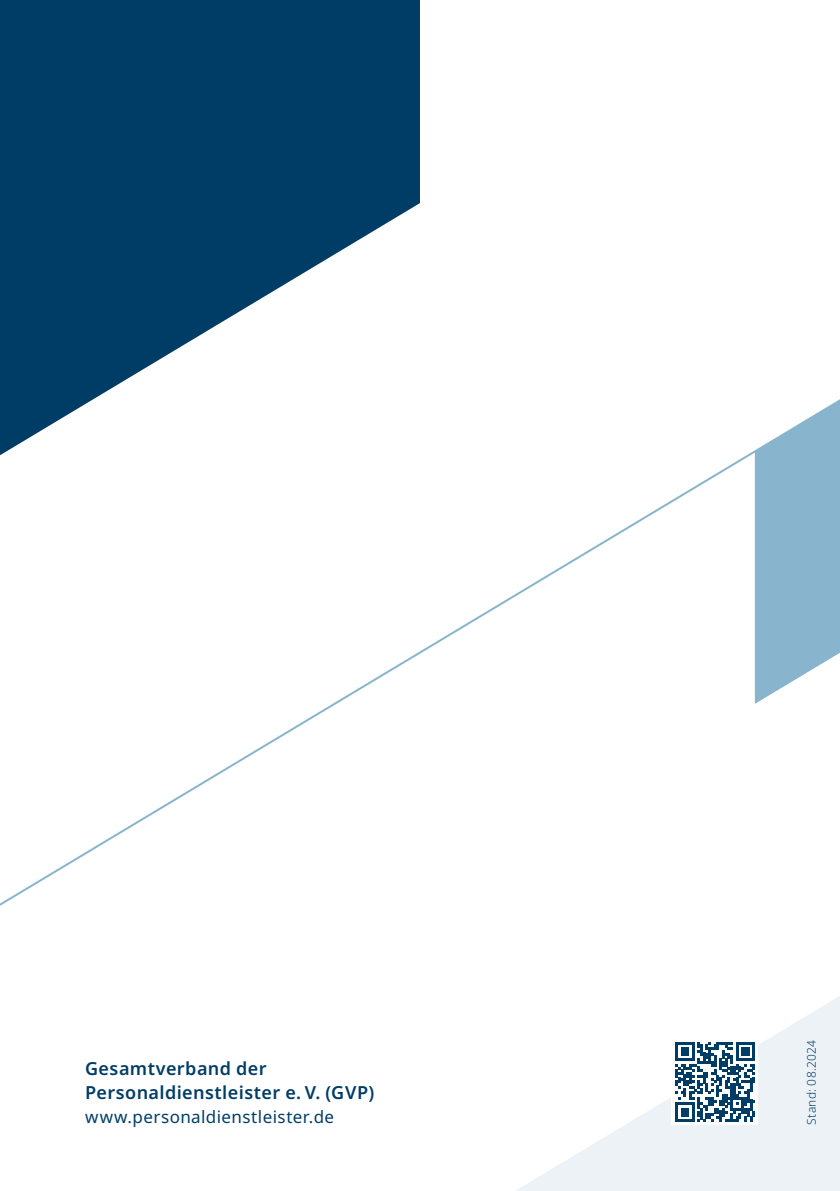
<style>
.page{position:relative;width:840px;height:1191px;background:#fff}
.page>*{position:absolute;margin:0;border:0;box-sizing:border-box;transform-origin:0 0}
.t1{font:600 18px/24px "Noto Sans";letter-spacing:.025em;color:#003d66}
.t2{font:17px "Noto Sans";letter-spacing:.025em;color:#003d66}
.t3{font:300 12px "Noto Sans";letter-spacing:.025em;color:#003d66}
</style>
<div class="page">
<svg style="left:516px;top:997px;width:323px;height:194px"></svg>
<svg style="left:754px;top:400px;width:85px;height:304px"></svg>
<svg style="left:0;top:0;width:420px;height:456px;fill:#003d66"></svg>
<div style="left:671px;top:1038px;width:86px;height:86px;background:#fff"></div>
<svg style="left:675px;top:1042px;width:79px;height:79px"></svg>
<p class="t1" style="left:85px;top:1056px;width:290px">Gesamtverband der<br>Personaldienstleister e. V. (GVP)</p>
<p class="t2" style="left:85px;top:1107px;width:250px">www.personaldienstleister.de</p>
<p class="t3" style="left:804px;top:1124px;width:86px;rotate:-90deg">Stand: 08.2024</p>
</div>
